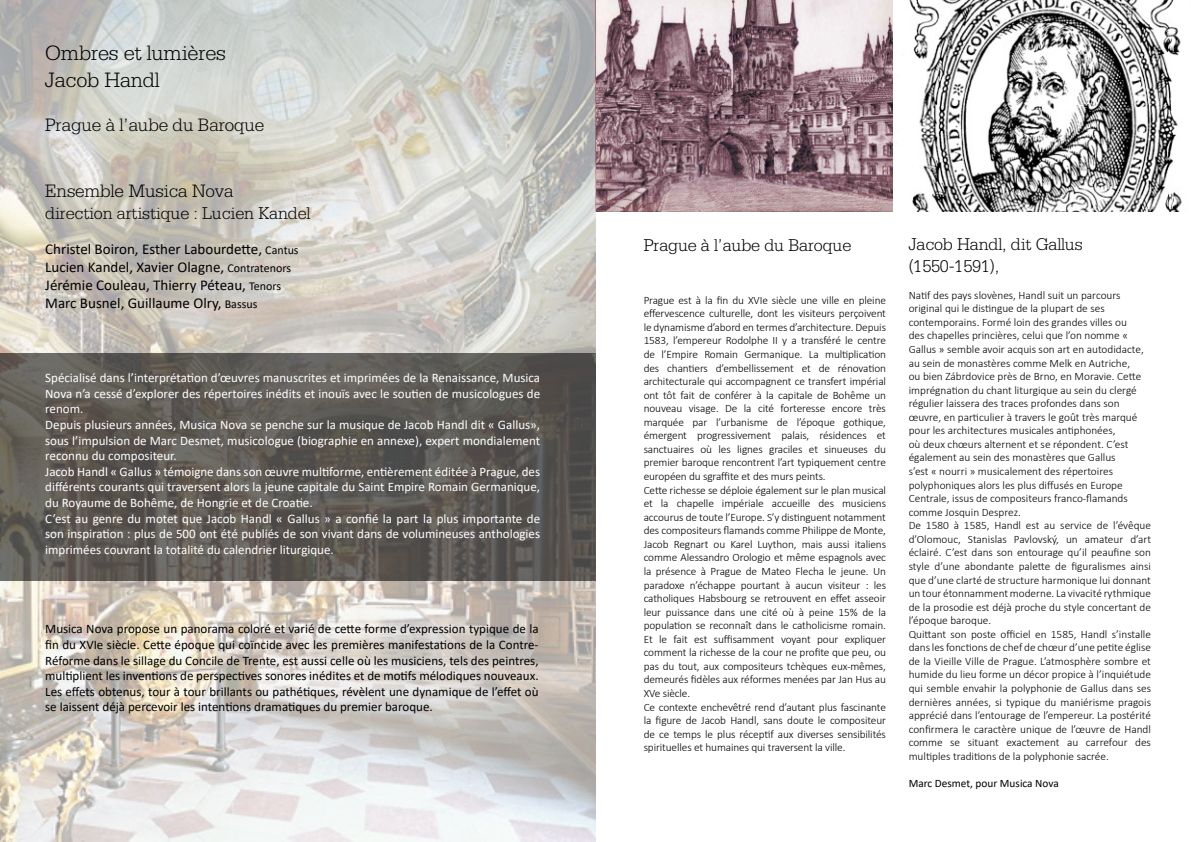
<style>
.page{position:relative;width:1191px;height:842px;background:#fff}
.page>*{position:absolute;margin:0;border:0;box-sizing:border-box;transform-origin:0 0}
.t1{font:300 22px/26.4px "Serifa Std";letter-spacing:-.01em;color:#000}
.t2{font:300 19px "Serifa Std";letter-spacing:-.01em;color:#000}
.t3{font:300 18px/21.6px "Serifa Std";letter-spacing:-.01em;color:#000}
.t4{font:15px/18px "Calibri";color:#000}
.t5{font:13px/15.6px "Calibri";color:#fff}
.t6{font:13px/15.6px "Calibri";color:#000;text-align:justify}
.t7{font:300 11.3px/13.6px "Calibri";letter-spacing:-.01em;color:#000}
.t8{font:11.3px "Calibri";color:#000}
.s1{font-size:12px}
</style>
<div class="page">
<img style="left:0;top:0;width:595px;height:842px">
<svg style="left:0;top:353px;width:595px;height:228px;background:#5c5853"></svg>
<img style="left:596px;top:0;width:586px;height:212px">
<h1 class="t1" style="left:45px;top:41px;width:182px">Ombres et lumières<br>Jacob Handl</h1>
<h2 class="t2" style="left:45px;top:118px;width:221px">Prague à l’aube du Baroque</h2>
<h2 class="t2" style="left:45px;top:184px;width:190px">Ensemble Musica Nova</h2>
<h3 class="t3" style="left:45px;top:203px;width:267px">direction artistique : Lucien Kandel</h3>
<h3 class="t4" style="left:45px;top:239px;width:255px">Christel Boiron, Esther Labourdette, <span class="s1">Cantus </span>Lucien Kandel, Xavier Olagne, <span class="s1">Contratenors </span>Jérémie Couleau, Thierry Péteau, <span class="s1">Tenors </span>Marc Busnel, Guillaume Olry, <span class="s1">Bassus</span></h3>
<p class="t5" style="left:45px;top:370px;width:496px">Spécialisé dans l’interprétation d’œuvres manuscrites et imprimées de la Renaissance, Musica Nova n’a cessé d’explorer des répertoires inédits et inouïs avec le soutien de musicologues de renom.<br>Depuis plusieurs années, Musica Nova se penche sur la musique de Jacob Handl dit « Gallus», sous l’impulsion de Marc Desmet, musicologue (biographie en annexe), expert mondialement reconnu du compositeur.<br>Jacob Handl « Gallus » témoigne dans son œuvre multiforme, entièrement éditée à Prague, des différents courants qui traversent alors la jeune capitale du Saint Empire Romain Germanique, du Royaume de Bohême, de Hongrie et de Croatie.<br>C’est au genre du motet que Jacob Handl « Gallus » a confié la part la plus importante de son inspiration : plus de 500 ont été publiés de son vivant dans de volumineuses anthologies imprimées couvrant la totalité du calendrier liturgique.</p>
<p class="t6" style="left:45px;top:621px;width:495px">Musica Nova propose un panorama coloré et varié de cette forme d’expression typique de la fin du XVIe siècle. Cette époque qui coïncide avec les premières manifestations de la Contre-Réforme dans le sillage du Concile de Trente, est aussi celle où les musiciens, tels des peintres, multiplient les inventions de perspectives sonores inédites et de motifs mélodiques nouveaux.<br>Les effets obtenus, tour à tour brillants ou pathétiques, révèlent une dynamique de l’effet où se laissent déjà percevoir les intentions dramatiques du premier baroque.</p>
<h3 class="t3" style="left:643px;top:235px;width:209px">Prague à l’aube du Baroque</h3>
<p class="t7" style="left:643px;top:293px;width:244px">Prague est à la fin du XVIe siècle une ville en pleine effervescence culturelle, dont les visiteurs perçoivent le dynamisme d’abord en termes d’architecture. Depuis 1583, l’empereur Rodolphe II y a transféré le centre de l’Empire Romain Germanique. La multiplication des chantiers d’embellissement et de rénovation architecturale qui accompagnent ce transfert impérial ont tôt fait de conférer à la capitale de Bohême un nouveau visage. De la cité forteresse encore très marquée par l’urbanisme de l’époque gothique, émergent progressivement palais, résidences et sanctuaires où les lignes graciles et sinueuses du premier baroque rencontrent l’art typiquement centre européen du sgraffite et des murs peints.<br>Cette richesse se déploie également sur le plan musical et la chapelle impériale accueille des musiciens accourus de toute l’Europe. S’y distinguent notamment des compositeurs flamands comme Philippe de Monte, Jacob Regnart ou Karel Luython, mais aussi italiens comme Alessandro Orologio et même espagnols avec la présence à Prague de Mateo Flecha le jeune. Un paradoxe n’échappe pourtant à aucun visiteur : les catholiques Habsbourg se retrouvent en effet asseoir leur puissance dans une cité où à peine 15% de la population se reconnaît dans le catholicisme romain.<br>Et le fait est suffisamment voyant pour expliquer comment la richesse de la cour ne profite que peu, ou pas du tout, aux compositeurs tchèques eux-mêmes, demeurés fidèles aux réformes menées par Jan Hus au XVe siècle.<br>Ce contexte enchevêtré rend d’autant plus fascinante la figure de Jacob Handl, sans doute le compositeur de ce temps le plus réceptif aux diverses sensibilités spirituelles et humaines qui traversent la ville.</p>
<h3 class="t3" style="left:908px;top:234px;width:176px">Jacob Handl, dit Gallus (1550-1591),</h3>
<p class="t7" style="left:908px;top:288px;width:244px">Natif des pays slovènes, Handl suit un parcours original qui le distingue de la plupart de ses contemporains. Formé loin des grandes villes ou<br>des chapelles princières, celui que l’on nomme « Gallus » semble avoir acquis son art en autodidacte, au sein de monastères comme Melk en Autriche,<br>ou bien Zábrdovice près de Brno, en Moravie. Cette imprégnation du chant liturgique au sein du clergé régulier laissera des traces profondes dans son œuvre, en particulier à travers le goût très marqué pour les architectures musicales antiphonées,<br>où deux chœurs alternent et se répondent. C’est également au sein des monastères que Gallus<br>s’est « nourri » musicalement des répertoires polyphoniques alors les plus diffusés en Europe Centrale, issus de compositeurs franco-flamands comme Josquin Desprez.<br>De 1580 à 1585, Handl est au service de l’évêque d’Olomouc, Stanislas Pavlovský, un amateur d’art éclairé. C’est dans son entourage qu’il peaufine son style d’une abondante palette de figuralismes ainsi que d’une clarté de structure harmonique lui donnant un tour étonnamment moderne. La vivacité rythmique de la prosodie est déjà proche du style concertant de l’époque baroque.<br>Quittant son poste officiel en 1585, Handl s’installe dans les fonctions de chef de chœur d’une petite église de la Vieille Ville de Prague. L’atmosphère sombre et humide du lieu forme un décor propice à l’inquiétude qui semble envahir la polyphonie de Gallus dans ses dernières années, si typique du maniérisme pragois apprécié dans l’entourage de l’empereur. La postérité confirmera le caractère unique de l’œuvre de Handl comme se situant exactement au carrefour des multiples traditions de la polyphonie sacrée.</p>
<p class="t8" style="left:908px;top:775px;width:152px">Marc Desmet, pour Musica Nova</p>
</div>
